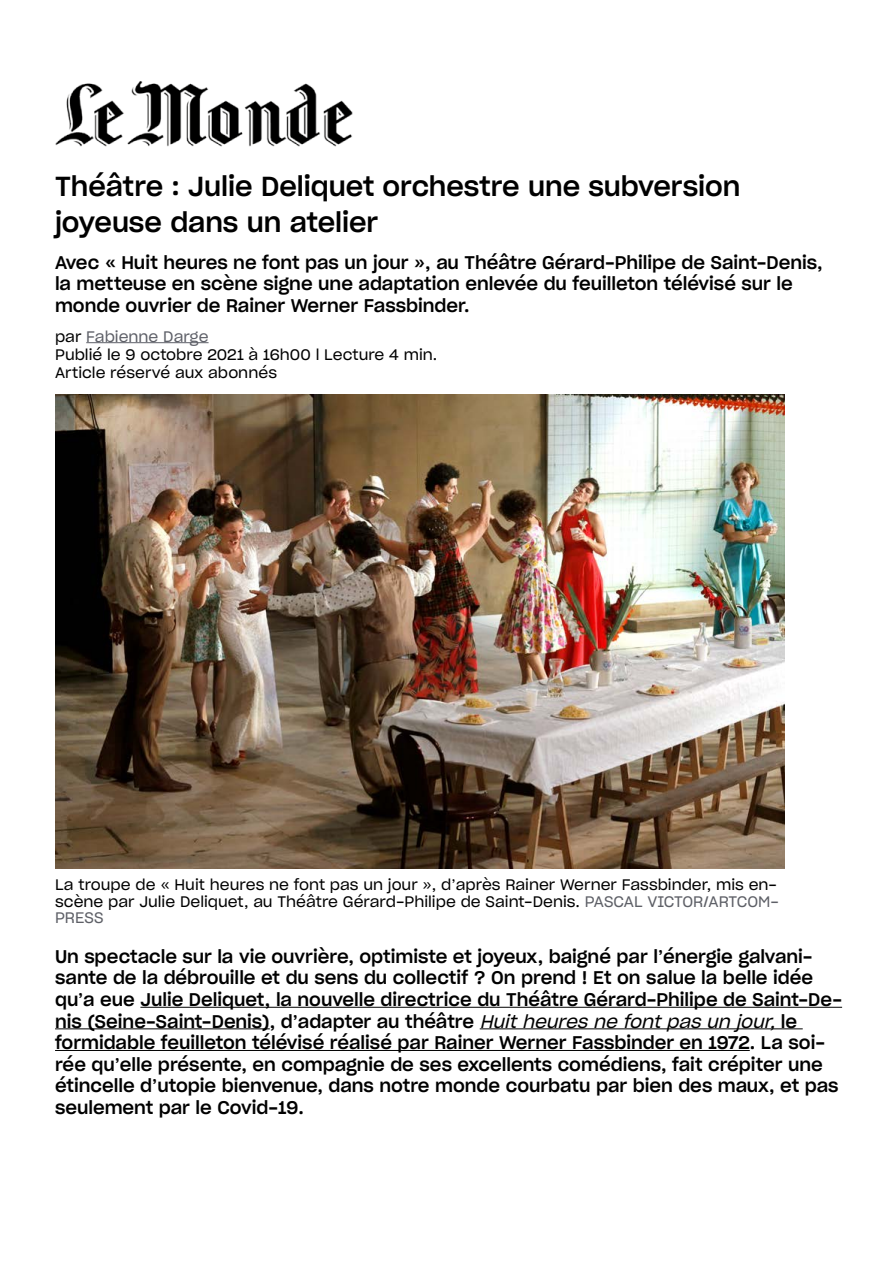
<style>
.page{position:relative;width:893px;height:1263px;background:#fff}
.page>*{position:absolute;margin:0;border:0;box-sizing:border-box;transform-origin:0 0}
.t1{font:27px/36px "Sharp Grotesk Medium 20";color:#000}
.t2{font:18px/21.6px "Sharp Grotesk Medium 20";color:#000}
.t3{font:15px/16.5px "Sharp Grotesk Book 20";color:#000}
.s1{color:#5e6068}
.s2{color:#5e6067}
.s3{font-family:"Sharp Grotesk Book 20";font-style:italic}
</style>
<div class="page">
<hr style="left:140px;top:1007px;width:702px;height:1px;background:#000">
<hr style="left:55px;top:1028px;width:215px;height:1px;background:#000">
<hr style="left:480px;top:1028px;width:323px;height:1px;background:#000">
<hr style="left:55px;top:1050px;width:695px;height:1px;background:#000">
<hr style="left:86px;top:342px;width:123px;height:1px;background:#5e6068">
<img style="left:55px;top:81px;width:298px;height:66px">
<img style="left:55px;top:394px;width:729px;height:475px">
<h1 class="t1" style="left:55px;top:166px;width:687px">Théâtre : Julie Deliquet orchestre une subversion joyeuse dans un atelier</h1>
<p class="t2" style="left:55px;top:250px;width:769px">Avec « Huit heures ne font pas un jour », au Théâtre Gérard-Philipe de Saint-Denis, la metteuse en scène signe une adaptation enlevée du feuilleton télévisé sur le monde ouvrier de Rainer Werner Fassbinder.</p>
<p class="t3" style="left:55px;top:326px;width:384px;line-height:18px">par <span class="s1">Fabienne Darge<br></span>Publié le 9 octobre 2021 à 16h00 l Lecture 4 min.<br>Article réservé aux abonnés</p>
<p class="t3" style="left:55px;top:876px;width:725px">La troupe de « Huit heures ne font pas un jour », d’après Rainer Werner Fassbinder, mis en&shy;scène par Julie Deliquet, au Théâtre Gérard-Philipe de Saint-Denis. <span class="s2">PASCAL VICTOR/ARTCOM-<br>PRESS</span></p>
<p class="t2" style="left:55px;top:944px;width:788px">Un spectacle sur la vie ouvrière, optimiste et joyeux, baigné par l’énergie galvani&shy;sante de la débrouille et du sens du collectif ? On prend ! Et on salue la belle idée qu’a eue Julie Deliquet, la nouvelle directrice du Théâtre Gérard-Philipe de Saint-De&shy;nis (Seine-Saint-Denis), d’adapter au théâtre <span class="s3">Huitheuresne fontpasun jour,</span>le formidable feuilleton télévisé réalisé par Rainer Werner Fassbinder en 1972. La soi&shy;rée qu’elle présente, en compagnie de ses excellents comédiens, fait crépiter une étincelle d’utopie bienvenue, dans notre monde courbatu par bien des maux, et pas seulement par le Covid-19.</p>
</div>
